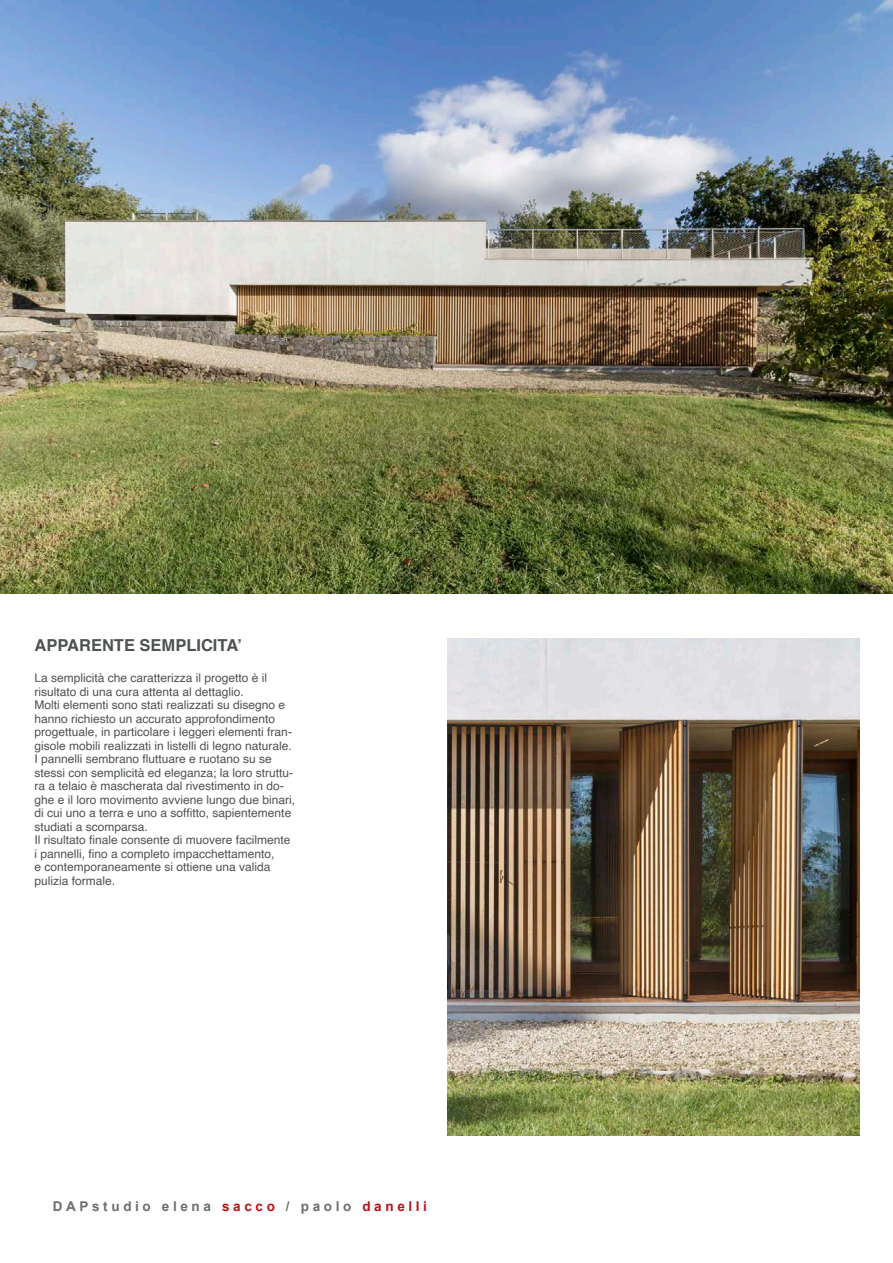
<style>
.page{position:relative;width:893px;height:1263px;background:#fff}
.page>*{position:absolute;margin:0;border:0;box-sizing:border-box;transform-origin:0 0}
.t1{font:700 16.5px "Helvetica";color:#4f5252}
.t2{font:700 13.5px "Arial";letter-spacing:.27em;color:#6c6d70}
.t3{font:12px/13.5px "Helvetica";color:#4f5252}
.t4{font:12px/13.5px "Helvetica 2";color:#4f5252}
.s1{font-family:"Helvetica 2"}
.s2{color:#bb1018}
</style>
<div class="page">
<img style="left:447px;top:638px;width:412px;height:497px">
<img style="left:0;top:1px;width:893px;height:592px">
<p class="t1" style="left:34px;top:631px;width:209px">APPARENTE SEMPLICITA’</p>
<p class="t3" style="left:34px;top:671px;width:234px">La semplicità che caratterizza il progetto è il <span class="s1">risultato di una cura attenta al dettaglio.</span></p>
<p class="t4" style="left:34px;top:698px;width:259px">Molti elementi sono stati realizzati su disegno e hanno richiesto un accurato approfondimento progettuale, in particolare i leggeri elementi fran&shy;gisole mobili realizzati in listelli di legno naturale.</p>
<p class="t3" style="left:34px;top:752px;width:262px">I pannelli sembrano fluttuare e ruotano su se <span class="s1">stessi con semplicità ed eleganza; la loro struttu&shy;</span>ra a telaio è mascherata dal rivestimento in do&shy;<span class="s1">ghe e il loro movimento avviene lungo due binari, </span>di cui uno a terra e uno a soffitto, sapientemente <span class="s1">studiati a scomparsa.</span></p>
<p class="t3" style="left:34px;top:833px;width:258px">Il risultato finale consente di muovere facilmente i pannelli, fino a completo impacchettamento,<br><span class="s1">e contemporaneamente si ottiene una valida pulizia formale.</span></p>
<p class="t2" style="left:53px;top:1196px;width:376px">DAPstudio elena <span class="s2">sacco</span> / paolo <span class="s2">danelli</span></p>
</div>
